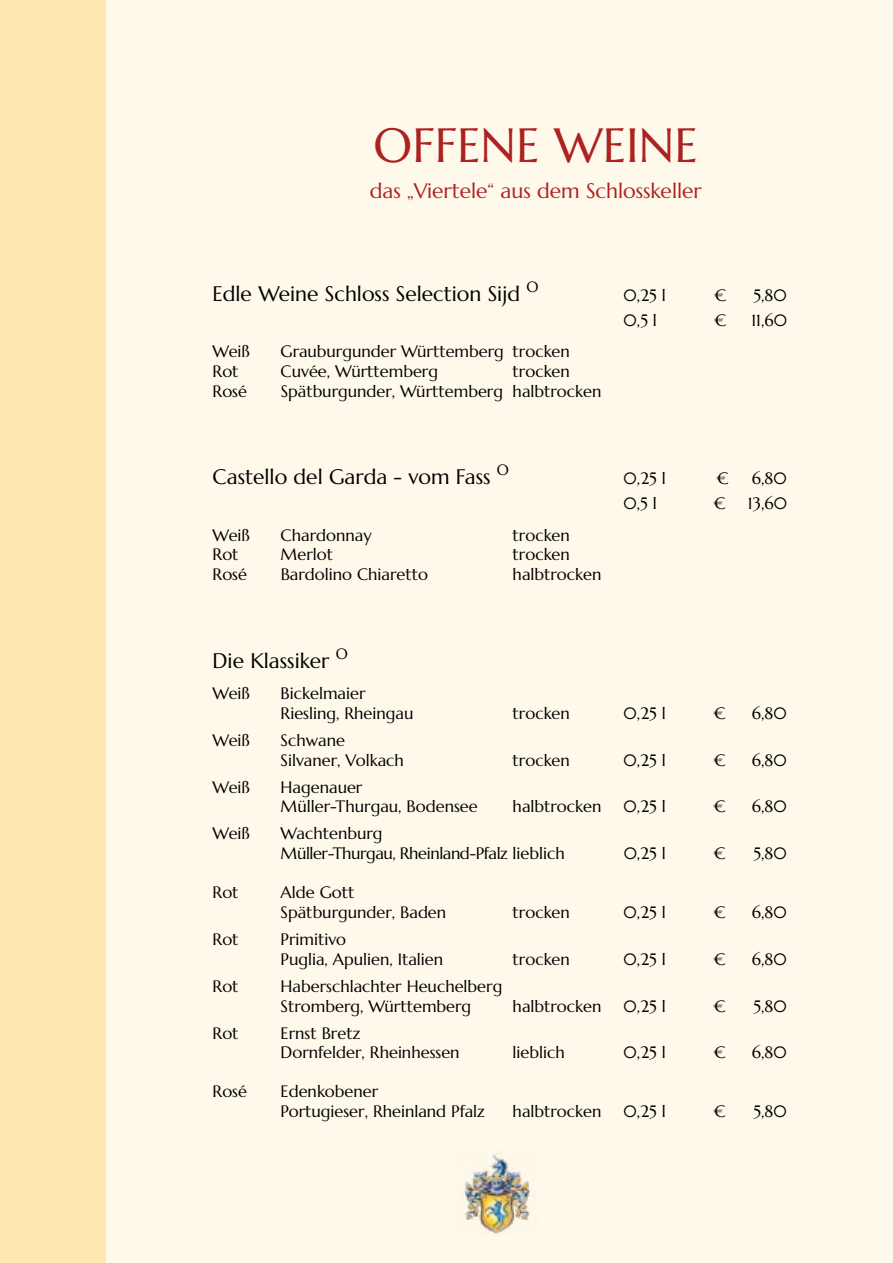
<style>
.page{position:relative;width:893px;height:1263px;background:#fff9ec}
.page>*{position:absolute;margin:0;border:0;box-sizing:border-box;transform-origin:0 0}
.t1{font:48px "Marcellus";color:#ad2221}
.t2{font:21px "Marcellus";color:#000}
.t3{font:21px "Marcellus";color:#ad2221}
.t4{font:16.5px/19.8px "Marcellus";color:#000}
.t5{font:16.5px/19.8px "Marcellus";letter-spacing:-.025em;color:#000}
</style>
<div class="page">
<img style="left:461px;top:1152px;width:70px;height:82px">
<div style="left:0;top:0;width:106px;height:1263px;background:#ffe8b0"></div>
<h1 class="t1" style="left:374px;top:115px;width:326px">OFFENE WEINE</h1>
<p class="t3" style="left:370px;top:178px;width:333px">das „Viertele“ aus dem Schlosskeller</p>
<p class="t2" style="left:213px;top:280px;width:327px">Edle Weine Schloss Selection Sijd <sup>O</sup></p>
<p class="t4" style="left:624px;top:285px;width:44px">0,25 l</p>
<p class="t4" style="left:714px;top:285px;width:14px">€</p>
<p class="t4" style="left:753px;top:285px;width:35px">5,80</p>
<p class="t4" style="left:624px;top:310px;width:35px">0,5 l</p>
<p class="t4" style="left:714px;top:310px;width:14px">€</p>
<p class="t4" style="left:751px;top:310px;width:37px">11,60</p>
<p class="t4" style="left:213px;top:341px;width:39px">Weiß</p>
<p class="t4" style="left:281px;top:341px;width:291px">Grauburgunder Württemberg trocken</p>
<p class="t4" style="left:213px;top:361px;width:28px">Rot</p>
<p class="t4" style="left:281px;top:361px;width:159px">Cuvée, Württemberg</p>
<p class="t4" style="left:513px;top:361px;width:59px">trocken</p>
<p class="t4" style="left:213px;top:381px;width:36px">Rosé</p>
<p class="t4" style="left:281px;top:381px;width:322px">Spätburgunder, Württemberg halbtrocken</p>
<p class="t2" style="left:213px;top:464px;width:298px">Castello del Garda - vom Fass <sup>O</sup></p>
<p class="t4" style="left:624px;top:468px;width:44px">0,25 l</p>
<p class="t4" style="left:717px;top:468px;width:14px">€</p>
<p class="t4" style="left:752px;top:468px;width:36px">6,80</p>
<p class="t4" style="left:624px;top:494px;width:35px">0,5 l</p>
<p class="t4" style="left:714px;top:494px;width:14px">€</p>
<p class="t4" style="left:748px;top:494px;width:41px">13,60</p>
<p class="t4" style="left:213px;top:525px;width:39px">Weiß</p>
<p class="t4" style="left:281px;top:525px;width:92px">Chardonnay</p>
<p class="t4" style="left:513px;top:525px;width:59px">trocken</p>
<p class="t4" style="left:213px;top:545px;width:28px">Rot</p>
<p class="t4" style="left:281px;top:545px;width:54px">Merlot</p>
<p class="t4" style="left:513px;top:545px;width:59px">trocken</p>
<p class="t4" style="left:213px;top:565px;width:36px">Rosé</p>
<p class="t4" style="left:281px;top:565px;width:149px">Bardolino Chiaretto</p>
<p class="t4" style="left:513px;top:565px;width:90px">halbtrocken</p>
<p class="t2" style="left:213px;top:647px;width:137px">Die Klassiker <sup>O</sup></p>
<p class="t4" style="left:213px;top:683px;width:39px">Weiß</p>
<p class="t4" style="left:281px;top:683px;width:134px">Bickelmaier<br>Riesling, Rheingau</p>
<p class="t4" style="left:213px;top:730px;width:39px">Weiß</p>
<p class="t4" style="left:281px;top:730px;width:125px">Schwane<br>Silvaner, Volkach</p>
<p class="t4" style="left:213px;top:777px;width:39px">Weiß</p>
<p class="t4" style="left:281px;top:777px;width:199px">Hagenauer<br>Müller-Thurgau, Bodensee</p>
<p class="t4" style="left:513px;top:703px;width:59px">trocken</p>
<p class="t4" style="left:624px;top:703px;width:44px">0,25 l</p>
<p class="t4" style="left:714px;top:703px;width:14px">€</p>
<p class="t4" style="left:752px;top:703px;width:36px">6,80</p>
<p class="t4" style="left:513px;top:750px;width:59px">trocken</p>
<p class="t4" style="left:624px;top:750px;width:44px">0,25 l</p>
<p class="t4" style="left:714px;top:750px;width:14px">€</p>
<p class="t4" style="left:752px;top:750px;width:36px">6,80</p>
<p class="t4" style="left:513px;top:797px;width:90px">halbtrocken</p>
<p class="t4" style="left:624px;top:797px;width:44px">0,25 l</p>
<p class="t4" style="left:714px;top:797px;width:14px">€</p>
<p class="t4" style="left:752px;top:797px;width:36px">6,80</p>
<p class="t4" style="left:213px;top:824px;width:39px">Weiß</p>
<p class="t5" style="left:281px;top:824px;width:286px">Wachtenburg<br>Müller-Thurgau, Rheinland-Pfalz lieblich</p>
<p class="t4" style="left:624px;top:843px;width:44px">0,25 l</p>
<p class="t4" style="left:714px;top:843px;width:14px">€</p>
<p class="t4" style="left:753px;top:843px;width:35px">5,80</p>
<p class="t4" style="left:213px;top:882px;width:28px">Rot</p>
<p class="t4" style="left:281px;top:882px;width:167px">Alde Gott<br>Spätburgunder, Baden</p>
<p class="t4" style="left:213px;top:929px;width:28px">Rot</p>
<p class="t4" style="left:281px;top:929px;width:164px">Primitivo<br>Puglia, Apulien, Italien</p>
<p class="t4" style="left:213px;top:976px;width:28px">Rot</p>
<p class="t4" style="left:281px;top:976px;width:223px">Haberschlachter Heuchelberg<br>Stromberg, Württemberg</p>
<p class="t4" style="left:213px;top:1023px;width:28px">Rot</p>
<p class="t4" style="left:281px;top:1023px;width:181px">Ernst Bretz<br>Dornfelder, Rheinhessen</p>
<p class="t4" style="left:213px;top:1082px;width:36px">Rosé</p>
<p class="t4" style="left:281px;top:1082px;width:206px">Edenkobener<br>Portugieser, Rheinland Pfalz</p>
<p class="t4" style="left:513px;top:902px;width:59px">trocken</p>
<p class="t4" style="left:624px;top:902px;width:44px">0,25 l</p>
<p class="t4" style="left:714px;top:902px;width:14px">€</p>
<p class="t4" style="left:752px;top:902px;width:36px">6,80</p>
<p class="t4" style="left:513px;top:949px;width:59px">trocken</p>
<p class="t4" style="left:624px;top:949px;width:44px">0,25 l</p>
<p class="t4" style="left:714px;top:949px;width:14px">€</p>
<p class="t4" style="left:752px;top:949px;width:36px">6,80</p>
<p class="t4" style="left:513px;top:996px;width:90px">halbtrocken</p>
<p class="t4" style="left:624px;top:996px;width:44px">0,25 l</p>
<p class="t4" style="left:714px;top:996px;width:14px">€</p>
<p class="t4" style="left:753px;top:996px;width:35px">5,80</p>
<p class="t4" style="left:513px;top:1043px;width:54px">lieblich</p>
<p class="t4" style="left:624px;top:1043px;width:44px">0,25 l</p>
<p class="t4" style="left:714px;top:1043px;width:14px">€</p>
<p class="t4" style="left:752px;top:1043px;width:36px">6,80</p>
<p class="t4" style="left:513px;top:1101px;width:90px">halbtrocken</p>
<p class="t4" style="left:624px;top:1101px;width:44px">0,25 l</p>
<p class="t4" style="left:714px;top:1101px;width:14px">€</p>
<p class="t4" style="left:753px;top:1101px;width:35px">5,80</p>
</div>
